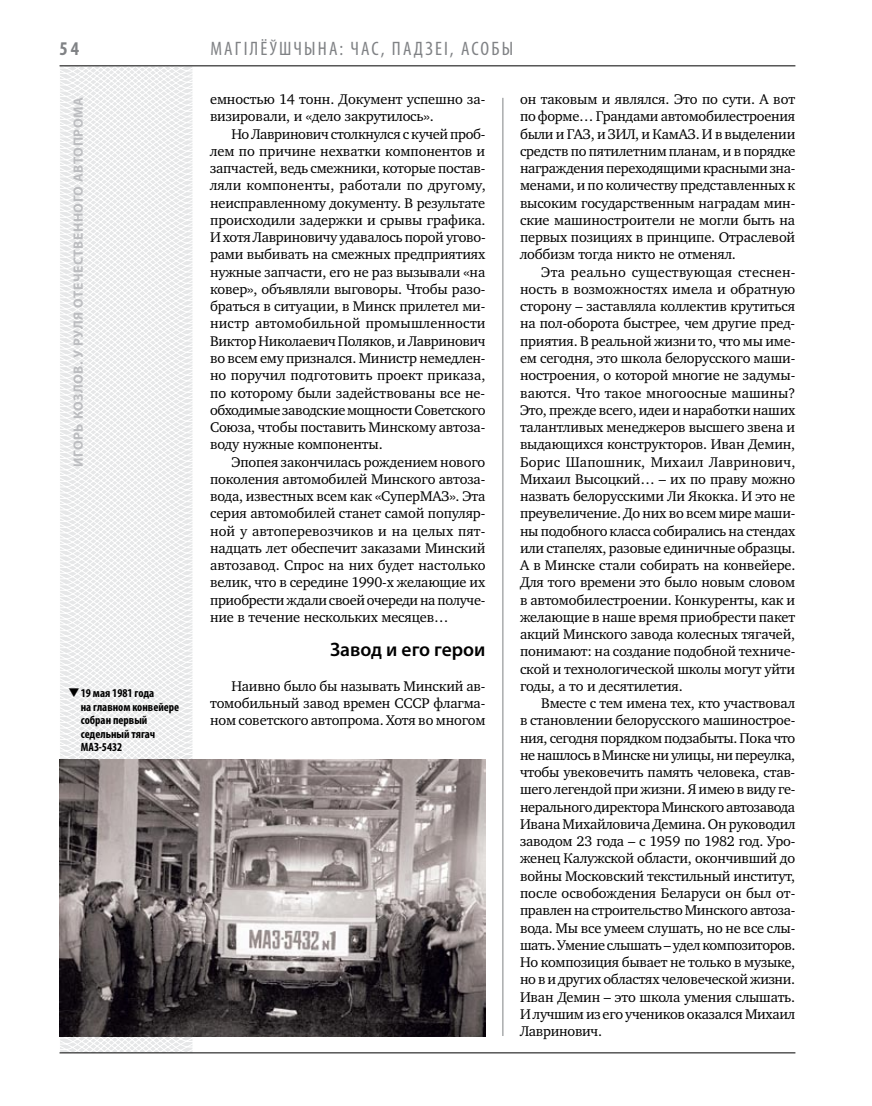
<style>
.page{position:relative;width:872px;height:1106px;background:#fff}
.page>*{position:absolute;margin:0;border:0;box-sizing:border-box;transform-origin:0 0}
.t1{font:condensed 19.5px "Myriad Pro";letter-spacing:.11em;color:#808285}
.t2{font:600 19.5px "Myriad Pro";color:#000}
.t3{font:700 condensed 19.5px "Myriad Pro";color:#808285}
.t4{font:14.4px/17.2px "Charter C";letter-spacing:-.01em;color:#000;text-align:justify}
.t5{font:700 13.5px "Myriad Pro";letter-spacing:.04em;color:#bcbdc0}
.t6{font:700 condensed 12px/13.5px "Myriad Pro";color:#000}
</style>
<div class="page">
<svg style="left:59px;top:65px;width:192px;height:989px"></svg>
<hr style="left:502px;top:98px;width:1px;height:938px;background:#808285">
<hr style="left:60px;top:1052px;width:735px;height:1px;background:#000">
<hr style="left:60px;top:65px;width:735px;height:1px;background:#000">
<img style="left:60px;top:760px;width:425px;height:276px">
<svg style="left:80px;top:697px;width:12px;height:1px"></svg>
<h1 class="t3" style="left:60px;top:37px;width:21px">54</h1>
<p class="t5" style="left:69px;top:466px;width:371px;rotate:-90deg">Игорь КОЗЛОВ. У руля отечественного автопрома</p>
<p class="t6" style="left:81px;top:686px;width:100px;text-indent:-13px">❑19 мая 1981 года<br>на главном конвейере собран первый седельный тягач<br>МАЗ-5432</p>
<h1 class="t1" style="left:210px;top:37px;width:302px">МАГІЛЁЎШЧЫНА: час, падзеі , асобы</h1>
<p class="t4" style="left:210px;top:91px;width:277px">емностью 14 тонн. Документ успешно за&shy;визировали, и «дело закрутилось».</p>
<p class="t4" style="left:210px;top:125px;width:277px;text-indent:21px">Но Лавринович столкнулся с кучей проб&shy;лем по причине нехватки компонентов и запчастей, ведь смежники, которые постав&shy;ляли компоненты, работали по другому, неисправленному документу. В результате происходили задержки и срывы графика.<br>И хотя Лавриновичу удавалось порой угово&shy;рами выбивать на смежных предприятиях нужные запчасти, его не раз вызывали «на ковер», объявляли выговоры. Чтобы разо&shy;браться в ситуации, в Минск прилетел ми&shy;нистр автомобильной промышленности Виктор Николаевич Поляков, и Лавринович во всем ему признался. Министр немедлен&shy;но поручил подготовить проект приказа, по которому были задействованы все не&shy;обходимые заводские мощности Советского Союза, чтобы поставить Минскому автоза&shy;воду нужные компоненты.</p>
<p class="t4" style="left:210px;top:453px;width:277px;text-indent:21px">Эпопея закончилась рождением нового поколения автомобилей Минского автоза&shy;вода, известных всем как «Супермаз</p>
<p class="t4" style="left:210px;top:487px;width:277px;text-indent:239px">». Эта серия автомобилей станет самой популяр&shy;ной у автоперевозчиков и на целых пят&shy;надцать лет обеспечит заказами Минский автозавод. Спрос на них будет настолько велик, что в середине 1990-х желающие их приобрести ждали своей очереди на получе&shy;ние в течение нескольких месяцев…</p>
<h1 class="t2" style="left:330px;top:637px;width:157px">Завод и его герои</h1>
<p class="t4" style="left:210px;top:677px;width:277px;text-indent:21px">Наивно было бы называть Минский ав&shy;томобильный завод времен СССР флагма&shy;ном советского автопрома. Хотя во многом</p>
<p class="t4" style="left:520px;top:91px;width:277px">он таковым и являлся. Это по сути. А вот по форме… Грандами автомобилестроения были и ГАЗ, и ЗИЛ, и КамАЗ. И в выделении средств по пятилетним планам, и в порядке награждения переходящими красными зна&shy;менами, и по количеству представленных к высоким государственным наградам мин&shy;ские машиностроители не могли быть на первых позициях в принципе. Отраслевой лоббизм тогда никто не отменял.</p>
<p class="t4" style="left:520px;top:263px;width:277px;text-indent:21px">Эта реально существующая стеснен&shy;ность в возможностях имела и обратную сторону – заставляла коллектив крутиться на пол-оборота быстрее, чем другие пред&shy;приятия. В реальной жизни то, что мы име&shy;ем сегодня, это школа белорусского маши&shy;ностроения, о которой многие не задумы&shy;ваются. Что такое многоосные машины?<br>Это, прежде всего, идеи и наработки наших талантливых менеджеров высшего звена и выдающихся конструкторов. Иван Демин, Борис Шапошник, Михаил Лавринович, Михаил Высоцкий… – их по праву можно назвать белорусскими Ли Якокка. И это не преувеличение. До них во всем мире маши&shy;ны подобного класса собирались на стендах или стапелях, разовые единичные образцы.<br>А в Минске стали собирать на конвейере.<br>Для того времени это было новым словом в автомобилестроении. Конкуренты, как и желающие в наше время приобрести пакет акций Минского завода колесных тягачей, понимают: на создание подобной техниче&shy;ской и технологической школы могут уйти годы, а то и десятилетия.</p>
<p class="t4" style="left:520px;top:695px;width:277px;text-indent:21px">Вместе с тем имена тех, кто участвовал в становлении белорусского машинострое&shy;ния, сегодня порядком подзабыты. Пока что не нашлось в Минске ни улицы, ни переулка, чтобы увековечить память человека, став&shy;шего легендой при жизни. Я имею в виду ге&shy;нерального директора Минского автозавода Ивана Михайловича Демина. Он руководил заводом 23 года – с 1959 по 1982 год. Уро&shy;женец Калужской области, окончивший до войны Московский текстильный институт, после освобождения Беларуси он был от&shy;правлен на строительство Минского автоза&shy;вода. Мы все умеем слушать, но не все слы&shy;шать. Умение слышать – удел композиторов.<br>Но композиция бывает не только в музыке, но в и других областях человеческой жизни.<br>Иван Демин – это школа умения слышать.<br>И лучшим из его учеников оказался Михаил Лавринович.</p>
</div>
